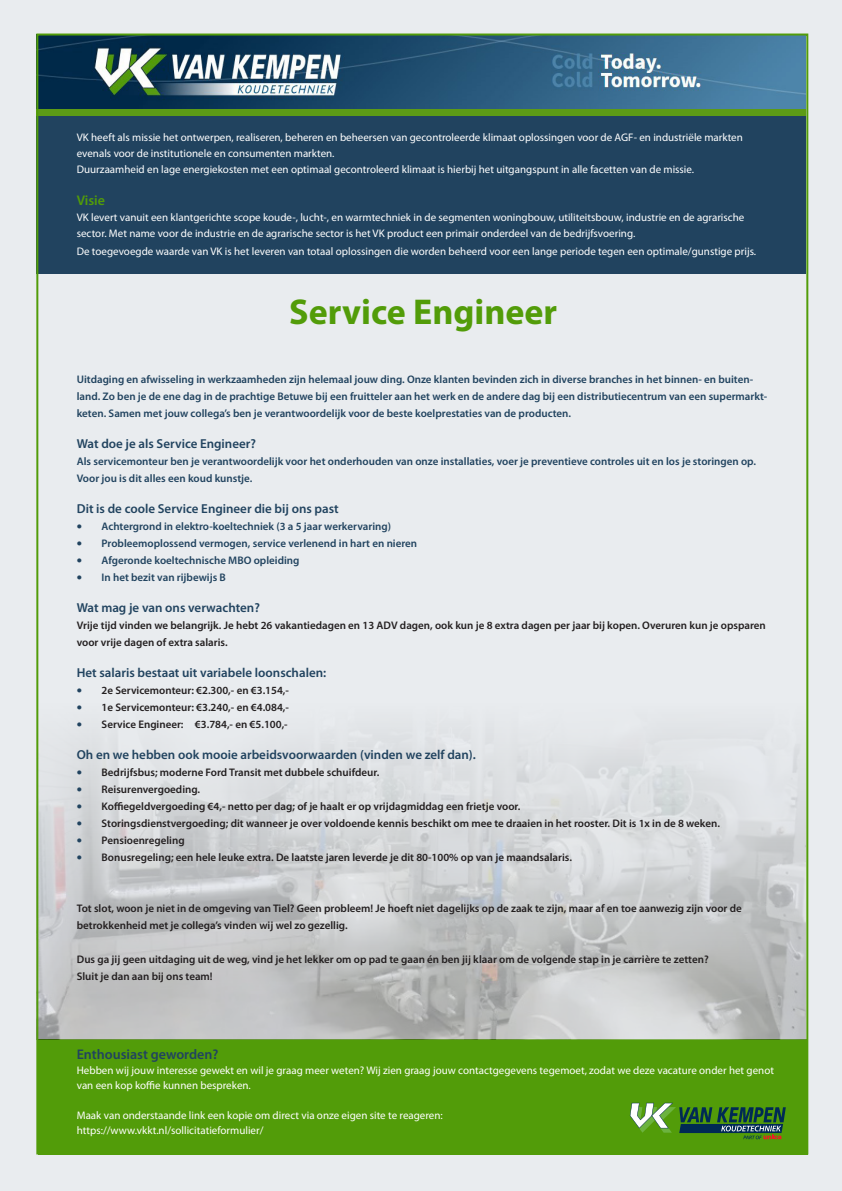
<style>
.page{position:relative;width:842px;height:1191px;background:#e9ecef}
.page>*{position:absolute;margin:0;border:0;box-sizing:border-box;transform-origin:0 0}
.t1{font:700 36px "Myriad Pro";color:#529c09}
.t2{font:600 14px "Myriad Pro";color:#21435f}
.t3{font:600 14px "Myriad Pro";color:#529c09}
.t4{font:600 13px "Myriad Pro";color:#21435f}
.t5{font:600 11px/17px "Myriad Pro";color:#231f20}
.t6{font:11px/16px "Myriad Pro";color:#fff}
.t7{font:600 11px/17px "Myriad Pro";color:#21435f}
.s1{color:#21435f}
</style>
<div class="page">
<div style="left:38px;top:1039px;width:770px;height:116px;background:#529c09"></div>
<div style="left:36px;top:109px;width:770px;height:157px;background:#5c9b16"></div>
<img style="left:39px;top:37px;width:766px;height:72px">
<div style="left:36px;top:116px;width:770px;height:158px;background:#21435f"></div>
<img style="left:39px;top:734px;width:766px;height:305px">
<svg style="left:630px;top:1102px;width:156px;height:37px"></svg>
<p class="t6" style="left:77px;top:129px;width:668px">VK heeft als missie het ontwerpen, realiseren, beheren en beheersen van gecontroleerde klimaat oplossingen voor de AGF- en industriële markten evenals voor de institutionele en consumenten markten.</p>
<p class="t6" style="left:77px;top:161px;width:619px">Duurzaamheid en lage energiekosten met een optimaal gecontroleerd klimaat is hierbij het uitgangspunt in alle facetten van de missie.</p>
<p class="t3" style="left:77px;top:191px;width:30px">Visie</p>
<p class="t6" style="left:77px;top:209px;width:669px">VK levert vanuit een klantgerichte scope koude-, lucht-, en warmtechniek in de segmenten woningbouw, utiliteitsbouw, industrie en de agrarische sector. Met name voor de industrie en de agrarische sector is het VK product een primair onderdeel van de bedrijfsvoering.</p>
<p class="t6" style="left:77px;top:243px;width:681px">De toegevoegde waarde van VK is het leveren van totaal oplossingen die worden beheerd voor een lange periode tegen een optimale/gunstige prijs.</p>
<p class="t1" style="left:289px;top:288px;width:270px">Service Engineer</p>
<p class="t7" style="left:77px;top:370px;width:692px">Uitdaging en afwisseling in werkzaamheden zijn helemaal jouw ding. Onze klanten bevinden zich in diverse branches in het binnen- en buiten&shy;land. Zo ben je de ene dag in de prachtige Betuwe bij een fruitteler aan het werk en de andere dag bij een distributiecentrum van een supermarkt&shy;keten. Samen met jouw collega’s ben je verantwoordelijk voor de beste koelprestaties van de producten.</p>
<p class="t4" style="left:77px;top:435px;width:181px">Wat doe je als Service Engineer?</p>
<p class="t7" style="left:77px;top:452px;width:681px">Als servicemonteur ben je verantwoordelijk voor het onderhouden van onze installaties, voer je preventieve controles uit en los je storingen op.<br>Voor jou is dit alles een koud kunstje.</p>
<p class="t4" style="left:77px;top:500px;width:264px">Dit is de coole Service Engineer die bij ons past</p>
<p class="t7" style="left:77px;top:517px;width:316px">● Achtergrond in elektro-koeltechniek (3 a 5 jaar werkervaring)</p>
<p class="t7" style="left:77px;top:534px;width:342px">● Probleemoplossend vermogen, service verlenend in hart en nieren</p>
<p class="t7" style="left:77px;top:551px;width:224px">● Afgeronde koeltechnische MBO opleiding</p>
<p class="t7" style="left:77px;top:568px;width:151px">● In het bezit van rijbewijs B</p>
<p class="t4" style="left:77px;top:599px;width:185px">Wat mag je van ons verwachten?</p>
<p class="t5" style="left:77px;top:616px;width:691px">Vrije tijd vinden we belangrijk. Je hebt 26 vakantiedagen en 13 ADV dagen, ook kun je 8 extra dagen per jaar bij kopen. Overuren kun je opsparen voor vrije dagen of extra salaris.</p>
<p class="t4" style="left:77px;top:664px;width:251px">Het salaris bestaat uit variabele loonschalen:</p>
<p class="t5" style="left:77px;top:681px;width:214px"><span class="s1">●</span> 2e Servicemonteur: €2.300,- en €3.154,-</p>
<p class="t5" style="left:77px;top:698px;width:214px"><span class="s1">●</span> 1e Servicemonteur: €3.240,- en €4.084,-</p>
<p class="t5" style="left:77px;top:715px;width:212px"><span class="s1">●</span> Service Engineer: €3.784,- en €5.100,-</p>
<p class="t4" style="left:77px;top:746px;width:401px">Oh en we hebben ook mooie arbeidsvoorwaarden (vinden we zelf dan).</p>
<p class="t5" style="left:77px;top:763px;width:304px"><span class="s1">●</span> Bedrijfsbus; moderne Ford Transit met dubbele schuifdeur.</p>
<p class="t5" style="left:77px;top:780px;width:125px"><span class="s1">●</span> Reisurenvergoeding.</p>
<p class="t5" style="left:77px;top:797px;width:445px"><span class="s1">●</span> Koffiegeldvergoeding €4,- netto per dag; of je haalt er op vrijdagmiddag een frietje voor.</p>
<p class="t5" style="left:77px;top:814px;width:645px"><span class="s1">●</span> Storingsdienstvergoeding; dit wanneer je over voldoende kennis beschikt om mee te draaien in het rooster. Dit is 1x in de 8 weken.</p>
<p class="t5" style="left:77px;top:831px;width:109px"><span class="s1">●</span> Pensioenregeling</p>
<p class="t5" style="left:77px;top:848px;width:497px"><span class="s1">●</span> Bonusregeling; een hele leuke extra. De laatste jaren leverde je dit 80-100% op van je maandsalaris.</p>
<p class="t5" style="left:77px;top:899px;width:667px">Tot slot, woon je niet in de omgeving van Tiel? Geen probleem! Je hoeft niet dagelijks op de zaak te zijn, maar af en toe aanwezig zijn voor de</p>
<p class="t5" style="left:77px;top:916px;width:272px">betrokkenheid met je collega’s vinden wij wel zo gezellig.</p>
<p class="t5" style="left:77px;top:950px;width:633px">Dus ga jij geen uitdaging uit de weg, vind je het lekker om op pad te gaan én ben jij klaar om de volgende stap in je carrière te zetten?</p>
<p class="t5" style="left:77px;top:967px;width:137px">Sluit je dan aan bij ons team!</p>
<p class="t2" style="left:77px;top:1045px;width:143px">Enthousiast geworden?</p>
<p class="t6" style="left:77px;top:1063px;width:699px;line-height:15px">Hebben wij jouw interesse gewekt en wil je graag meer weten? Wij zien graag jouw contactgegevens tegemoet, zodat we deze vacature onder het genot van een kop koffie kunnen bespreken.</p>
<p class="t6" style="left:77px;top:1107px;width:368px">Maak van onderstaande link een kopie om direct via onze eigen site te reageren:</p>
<p class="t6" style="left:77px;top:1122px;width:188px">https://www.vkkt.nl/sollicitatieformulier/</p>
</div>
